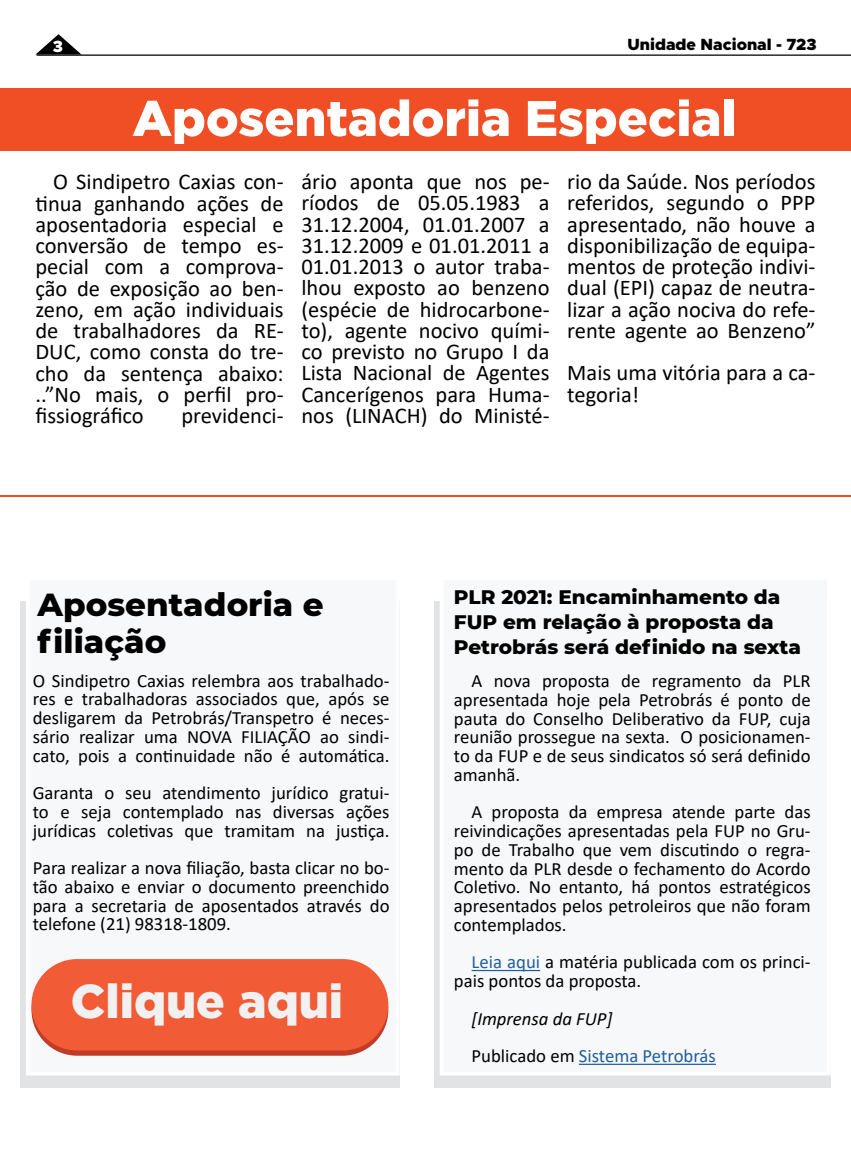
<style>
.page{position:relative;width:851px;height:1152px;background:#fff}
.page>*{position:absolute;margin:0;border:0;box-sizing:border-box;transform-origin:0 0}
.t1{font:900 50px "Gotham";color:#fff}
.t2{font:900 47.5px "Gotham";color:#f1f1f2}
.t3{font:800 32.5px/37.5px "Montserrat";color:#000}
.t4{font:22.5px/21.2px "Calibri";color:#000;text-align:justify}
.t5{font:800 20px/25px "Montserrat";color:#000}
.t6{font:18.75px/18.8px "Calibri";color:#000;text-align:justify}
.t7{font:18.75px/37.5px "Calibri";color:#215e9e}
.t8{font:900 16.25px "Metropolis";color:#000}
.t9{font:900 16.25px "Metropolis";color:#fff}
.s1{color:#215e9e}
.s2{font-style:italic;color:#000}
.s3{color:#000}
</style>
<div class="page">
<hr style="left:0;top:495px;width:850px;height:1px;background:#f04f26">
<div style="left:20px;top:601px;width:379px;height:487px;background:#e2e3e4"></div>
<div style="left:26px;top:576px;width:373px;height:499px;background:#f7f8f9"></div>
<div style="left:433px;top:601px;width:397px;height:487px;background:#e2e3e4"></div>
<div style="left:439px;top:576px;width:391px;height:499px;background:#f7f8f9"></div>
<hr style="left:471px;top:970px;width:69px;height:1px;background:#215e9e">
<hr style="left:579px;top:1063px;width:136px;height:2px;background:#215e9e">
<svg style="left:31px;top:964px;width:357px;height:91px;background:#c63f29"></svg>
<div style="left:31px;top:959px;width:357px;height:91px;background:#f15b35;border-radius:46px"></div>
<div style="left:0;top:89px;width:850px;height:62px;background:#f04f26"></div>
<svg style="left:35px;top:34px;width:46px;height:21px"></svg>
<hr style="left:37px;top:54px;width:813px;height:2px;background:#000">
<p class="t9" style="left:53px;top:36px;width:12px">3</p>
<p class="t8" style="left:627px;top:34px;width:190px">Unidade Nacional - 723</p>
<h1 class="t1" style="left:132px;top:89px;width:605px">Aposentadoria Especial</h1>
<p class="t4" style="left:35px;top:171px;width:250px;text-indent:18px">O Sindipetro Caxias con&shy;tinua ganhando ações de aposentadoria especial e conversão de tempo es&shy;pecial com a comprova&shy;ção de exposição ao ben&shy;zeno, em ação individuais de trabalhadores da RE-DUC, como consta do tre&shy;cho da sentença abaixo: ..”No mais, o perfil pro&shy;fissiográfico</p>
<p class="t4" style="left:301px;top:170px;width:250px">ário aponta que nos pe&shy;ríodos de 05.05.1983 a 31.12.2004, 01.01.2007 a 31.12.2009 e 01.01.2011 a 01.01.2013 o autor traba&shy;lhou exposto ao benzeno (espécie de hidrocarbone&shy;to), agente nocivo quími&shy;co previsto no Grupo I da Lista Nacional de Agentes Cancerígenos para Huma&shy;nos (LINACH) do Ministé-</p>
<p class="t4" style="left:567px;top:170px;width:250px">rio da Saúde. Nos períodos referidos, segundo o PPP apresentado, não houve a disponibilização de equipa&shy;mentos de proteção indivi&shy;dual (EPI) capaz de neutra&shy;lizar a ação nociva do refe&shy;rente agente ao Benzeno”</p>
<p class="t4" style="left:567px;top:362px;width:250px">Mais uma vitória para a ca&shy;tegoria!</p>
<p class="t4" style="left:181px;top:404px;width:104px">previdenci-</p>
<h3 class="t3" style="left:38px;top:583px;width:287px">Aposentadoria e filiação</h3>
<p class="t5" style="left:454px;top:583px;width:348px">PLR 2021: Encaminhamento da<br>FUP em relação à proposta da<br>Petrobrás será definido na sexta</p>
<p class="t6" style="left:33px;top:670px;width:358px">O Sindipetro Caxias relembra aos trabalhado&shy;res e trabalhadoras associados que, após se desligarem da Petrobrás/Transpetro é neces&shy;sário realizar uma NOVA FILIAÇÃO ao sindi&shy;cato, pois a continuidade não é automática.</p>
<p class="t6" style="left:33px;top:783px;width:358px">Garanta o seu atendimento jurídico gratui&shy;to e seja contemplado nas diversas ações jurídicas coletivas que tramitam na justiça.</p>
<p class="t6" style="left:33px;top:858px;width:358px">Para realizar a nova filiação, basta clicar no bo&shy;tão abaixo e enviar o documento preenchido para a secretaria de aposentados através do telefone (21) 98318-1809.</p>
<h2 class="t2" style="left:71px;top:973px;width:274px">Clique aqui</h2>
<p class="t6" style="left:454px;top:671px;width:358px;text-indent:18px">A nova proposta de regramento da PLR apresentada hoje pela Petrobrás é ponto de pauta do Conselho Deliberativo da FUP, cuja reunião prossegue na sexta. O posicionamen&shy;to da FUP e de seus sindicatos só será definido amanhã.</p>
<p class="t6" style="left:454px;top:802px;width:358px;text-indent:18px">A proposta da empresa atende parte das reivindicações apresentadas pela FUP no Gru&shy;po de Trabalho que vem discutindo o regra&shy;mento da PLR desde o fechamento do Acordo Coletivo. No entanto, há pontos estratégicos apresentados pelos petroleiros que não foram contemplados.</p>
<p class="t6" style="left:454px;top:952px;width:358px;text-indent:18px"><span class="s1">Leia aqui</span> a matéria publicada com os princi&shy;pais pontos da proposta.</p>
<p class="t7" style="left:471px;top:999px;width:246px"><span class="s2">[Imprensa da FUP]<br></span><span class="s3">Publicado em</span> Sistema Petrobrás</p>
</div>
